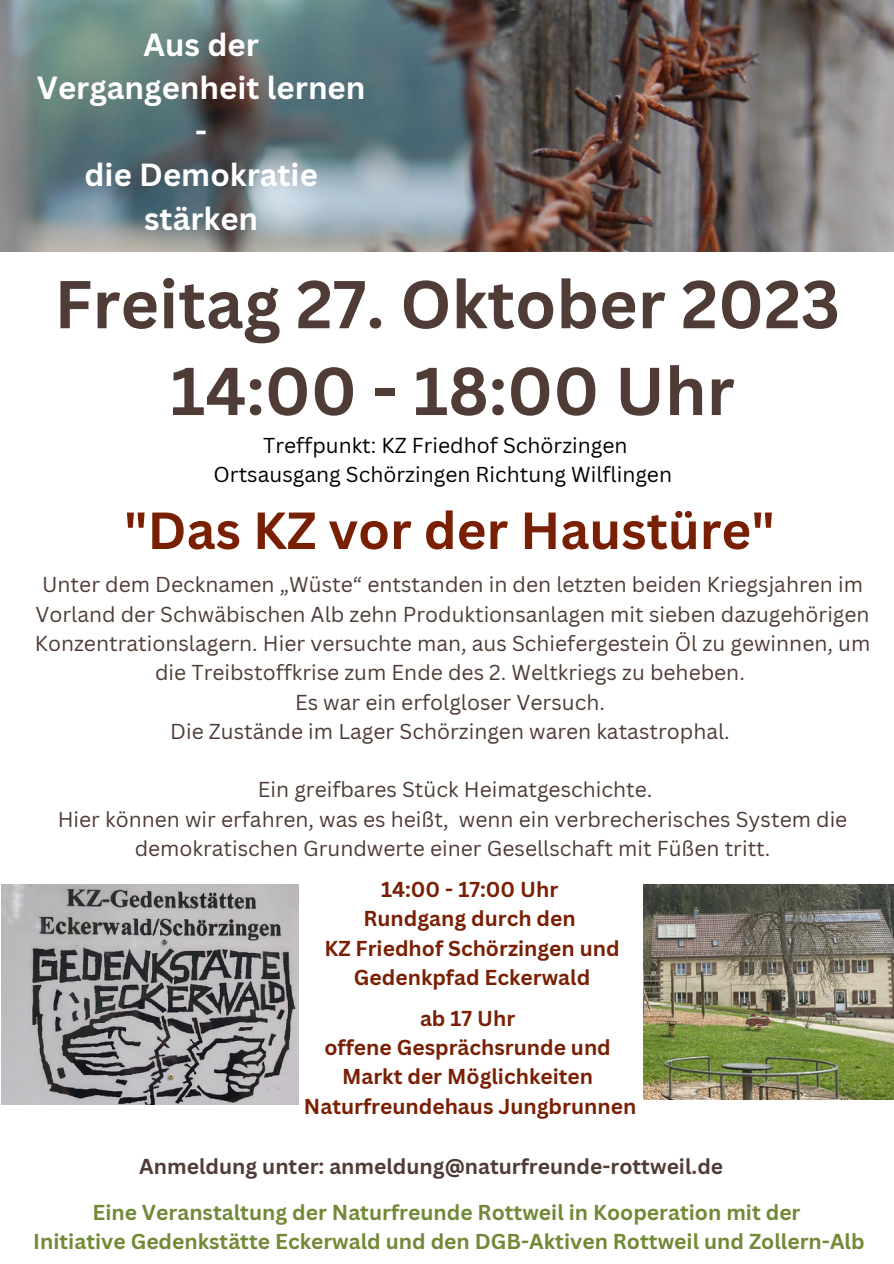
<style>
.page{position:relative;width:894px;height:1264px;background:#fff}
.page>*{position:absolute;margin:0;border:0;box-sizing:border-box;transform-origin:0 0}
.t1{font:700 66px "Canva Sans";color:#4f3c36}
.t2{font:700 51px "Canva Sans";color:#792004}
.t3{font:700 31.2px/43.5px "Canva Sans";color:#fff;text-align:center}
.t4{font:21px/29.2px "Canva Sans";color:#4f3c36;text-align:center}
.t5{font:700 21px "Canva Sans";color:#792004}
.t6{font:700 21px "Canva Sans";color:#728937}
.t7{font:21px "Canva Sans";color:#000}
.t8{font:700 21px "Canva Sans";color:#4f3c36}
</style>
<div class="page">
<img style="left:0;top:0;width:893px;height:251px">
<img style="left:1px;top:884px;width:297px;height:220px">
<img style="left:643px;top:884px;width:250px;height:215px">
<p class="t3" style="left:37px;top:22px;width:330px">Aus der<br>Vergangenheit lernen</p>
<p class="t3" style="left:195px;top:109px;width:13px">-</p>
<p class="t3" style="left:84px;top:152px;width:235px">die Demokratie stärken</p>
<p class="t1" style="left:54px;top:258px;width:786px">Freitag 27. Oktober 2023</p>
<p class="t1" style="left:170px;top:344px;width:565px">14:00 - 18:00 Uhr</p>
<p class="t7" style="left:263px;top:430px;width:366px">Treffpunkt: KZ Friedhof Schörzingen</p>
<p class="t7" style="left:213px;top:459px;width:460px">Ortsausgang Schörzingen Richtung Wilflingen</p>
<p class="t2" style="left:124px;top:494px;width:652px">"Das KZ vor der Haustüre"</p>
<p class="t4" style="left:35px;top:569px;width:836px">Unter dem Decknamen „Wüste“ entstanden in den letzten beiden Kriegsjahren im Vorland der Schwäbischen Alb zehn Produktionsanlagen mit sieben dazugehörigen Konzentrationslagern. Hier versuchte man, aus Schiefergestein Öl zu gewinnen, um die Treibstoffkrise zum Ende des 2. Weltkriegs zu beheben.</p>
<p class="t4" style="left:295px;top:686px;width:311px">Es war ein erfolgloser Versuch.</p>
<p class="t4" style="left:170px;top:716px;width:561px">Die Zustände im Lager Schörzingen waren katastrophal.</p>
<p class="t4" style="left:258px;top:774px;width:396px">Ein greifbares Stück Heimatgeschichte.</p>
<p class="t4" style="left:58px;top:803px;width:790px">Hier können wir erfahren, was es heißt, wenn ein verbrecherisches System die</p>
<p class="t4" style="left:135px;top:833px;width:637px">demokratischen Grundwerte einer Gesellschaft mit Füßen tritt.</p>
<p class="t5" style="left:381px;top:874px;width:179px">14:00 - 17:00 Uhr</p>
<p class="t5" style="left:363px;top:903px;width:214px">Rundgang durch den</p>
<p class="t5" style="left:324px;top:933px;width:296px">KZ Friedhof Schörzingen und</p>
<p class="t5" style="left:354px;top:962px;width:238px">Gedenkpfad Eckerwald</p>
<p class="t5" style="left:420px;top:1003px;width:97px">ab 17 Uhr</p>
<p class="t5" style="left:324px;top:1032px;width:288px">offene Gesprächsrunde und</p>
<p class="t5" style="left:342px;top:1062px;width:252px">Markt der Möglichkeiten</p>
<p class="t5" style="left:304px;top:1091px;width:334px">Naturfreundehaus Jungbrunnen</p>
<p class="t8" style="left:139px;top:1151px;width:585px">Anmeldung unter: anmeldung@naturfreunde-rottweil.de</p>
<p class="t6" style="left:92px;top:1197px;width:709px">Eine Veranstaltung der Naturfreunde Rottweil in Kooperation mit der</p>
<p class="t6" style="left:33px;top:1226px;width:832px">Initiative Gedenkstätte Eckerwald und den DGB-Aktiven Rottweil und Zollern-Alb</p>
</div>
